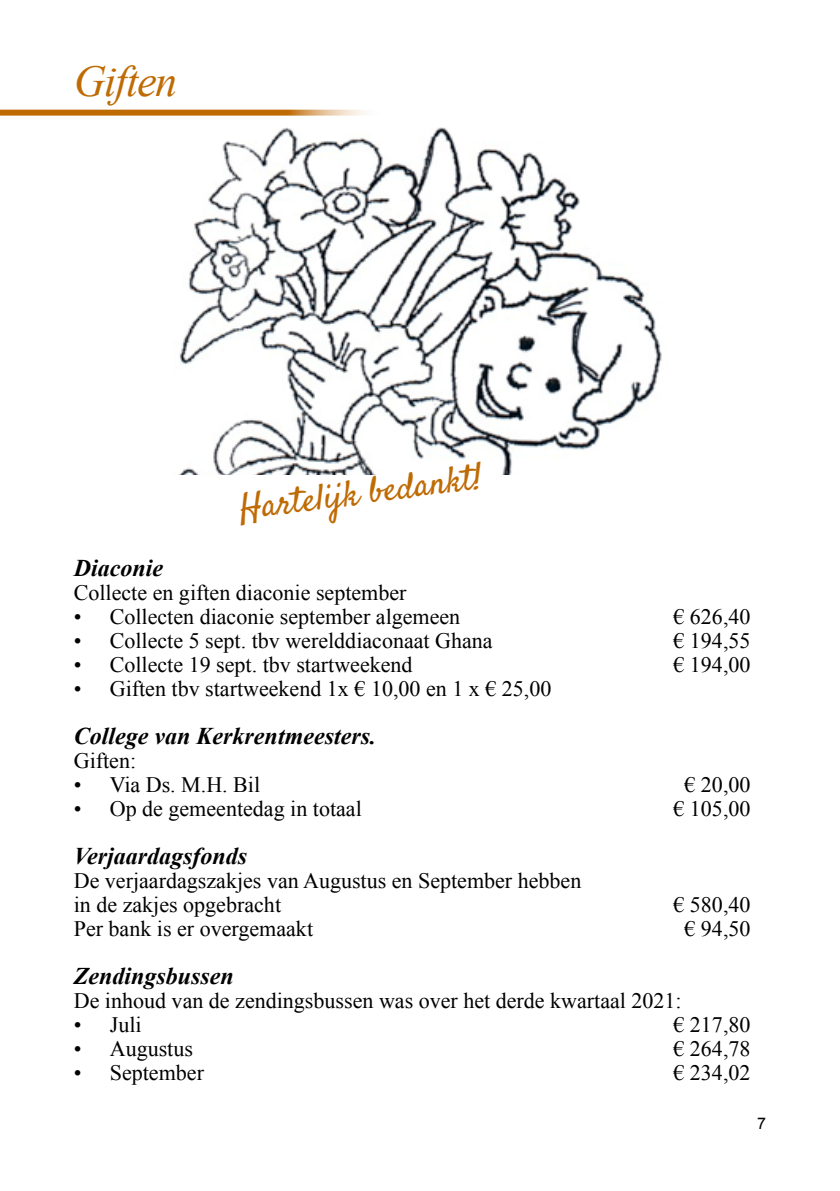
<style>
.page{position:relative;width:840px;height:1191px;background:#fff}
.page>*{position:absolute;margin:0;border:0;box-sizing:border-box;transform-origin:0 0}
.t1{font:italic 44px "Times New Roman";letter-spacing:-.03em;color:#bf6b04}
.t2{font:36px "Satisfy";color:#bf6b04}
.t3{font:italic 700 24px "Times New Roman";color:#000}
.t4{font:22px/24px "Times New Roman";color:#000}
.t5{font:16px "Arial";color:#000}
</style>
<div class="page">
<svg style="left:0;top:110px;width:366px;height:6px;background:#ca8531"></svg>
<img style="left:178px;top:128px;width:484px;height:347px">
<h1 class="t1" style="left:74px;top:51px;width:105px">Giften</h1>
<h2 class="t2" style="left:236px;top:487px;width:246px;rotate:-8deg">Hartelijk bedankt!</h2>
<p class="t3" style="left:74px;top:551px;width:91px">Diaconie</p>
<p class="t4" style="left:74px;top:580px;width:334px">Collecte en giften diaconie september</p>
<p class="t4" style="left:74px;top:604px;width:388px">• Collecten diaconie september algemeen</p>
<p class="t4" style="left:673px;top:604px;width:78px">€ 626,40</p>
<p class="t4" style="left:74px;top:628px;width:420px">• Collecte 5 sept. tbv werelddiaconaat Ghana</p>
<p class="t4" style="left:673px;top:628px;width:78px">€ 194,55</p>
<p class="t4" style="left:74px;top:652px;width:340px">• Collecte 19 sept. tbv startweekend</p>
<p class="t4" style="left:673px;top:652px;width:78px">€ 194,00</p>
<p class="t4" style="left:74px;top:676px;width:479px">• Giften tbv startweekend 1x € 10,00 en 1 x € 25,00</p>
<p class="t3" style="left:74px;top:719px;width:303px">College van Kerkrentmeesters.</p>
<p class="t4" style="left:74px;top:748px;width:64px">Giften:</p>
<p class="t4" style="left:74px;top:772px;width:188px">• Via Ds. M.H. Bil</p>
<p class="t4" style="left:684px;top:772px;width:67px">€ 20,00</p>
<p class="t4" style="left:74px;top:796px;width:289px">• Op de gemeentedag in totaal</p>
<p class="t4" style="left:673px;top:796px;width:78px">€ 105,00</p>
<p class="t3" style="left:74px;top:839px;width:175px">Verjaardagsfonds</p>
<p class="t4" style="left:74px;top:868px;width:509px">De verjaardagszakjes van Augustus en September hebben in de zakjes opgebracht</p>
<p class="t4" style="left:673px;top:892px;width:78px">€ 580,40</p>
<p class="t4" style="left:74px;top:916px;width:241px">Per bank is er overgemaakt</p>
<p class="t4" style="left:684px;top:916px;width:67px">€ 94,50</p>
<p class="t3" style="left:74px;top:959px;width:162px">Zendingsbussen</p>
<p class="t4" style="left:74px;top:988px;width:609px">De inhoud van de zendingsbussen was over het derde kwartaal 2021:</p>
<p class="t4" style="left:74px;top:1012px;width:69px">• Juli</p>
<p class="t4" style="left:673px;top:1012px;width:78px">€ 217,80</p>
<p class="t4" style="left:74px;top:1036px;width:121px">• Augustus</p>
<p class="t4" style="left:673px;top:1036px;width:78px">€ 264,78</p>
<p class="t4" style="left:74px;top:1060px;width:132px">• September</p>
<p class="t4" style="left:673px;top:1060px;width:78px">€ 234,02</p>
<p class="t5" style="left:756px;top:1112px;width:10px">7</p>
</div>
